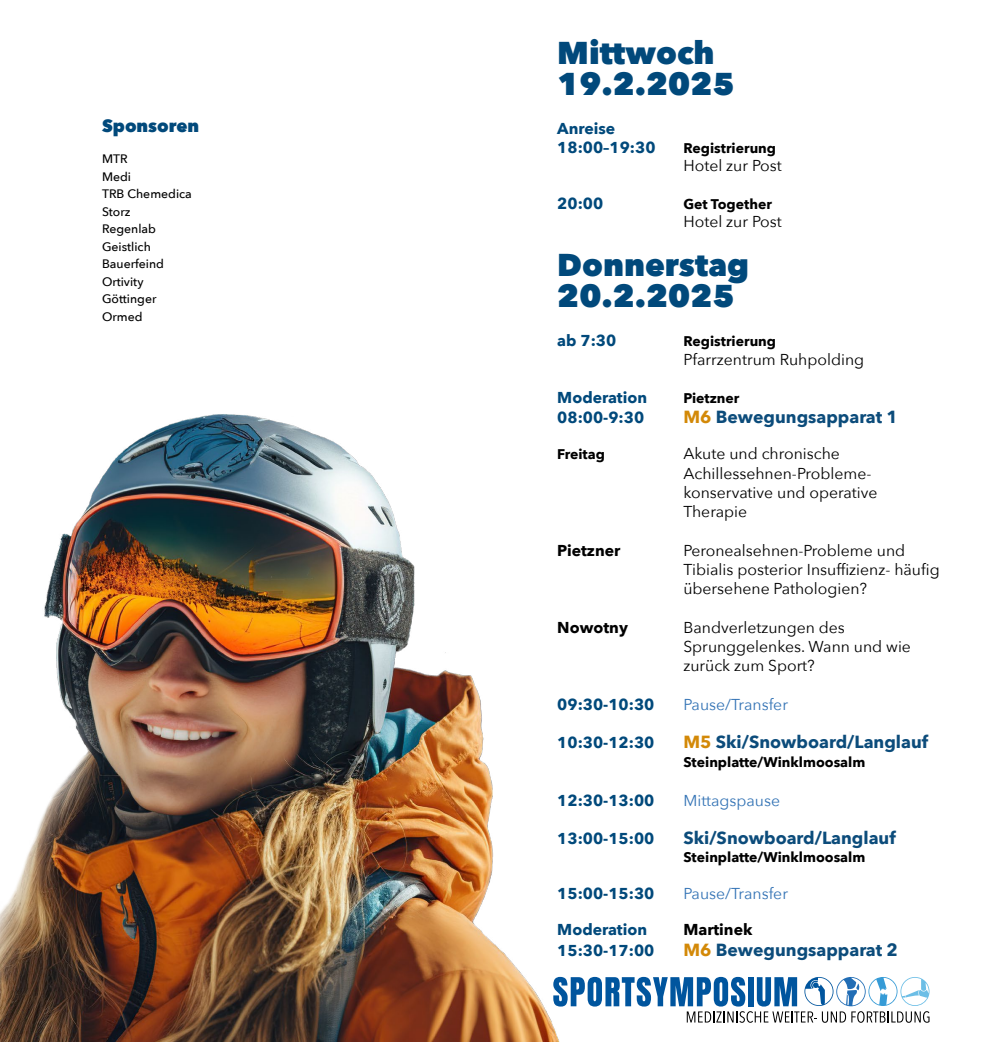
<style>
.page{position:relative;width:993px;height:1042px;background:#fff}
.page>*{position:absolute;margin:0;border:0;box-sizing:border-box;transform-origin:0 0}
.t1{font:800 31.5px/31.5px "Avenir Next";color:#01497b}
.t2{font:700 17.5px "Avenir Next";color:#0c4c7b}
.t3{font:800 17.5px "Avenir Next";color:#01497b}
.t4{font:15.75px/19.2px "Avenir Next";color:#000}
.t5{font:700 15.75px/19.2px "Avenir Next";color:#01497b}
.t6{font:15.75px "Avenir Next";color:#3373b5}
.t7{font:700 15.75px "Avenir Next";color:#000}
.t8{font:700 14px "Avenir Next";color:#000}
.t9{font:500 12.25px/17.5px "Avenir Next";color:#000}
.s1{color:#d38908}
</style>
<div class="page">
<img style="left:0;top:414px;width:559px;height:628px">
<svg style="left:553px;top:977px;width:376px;height:46px"></svg>
<p class="t3" style="left:102px;top:115px;width:98px">Sponsoren</p>
<p class="t9" style="left:102px;top:150px;width:91px">MTR<br>Medi<br>TRB Chemedica<br>Storz<br>Regenlab<br>Geistlich<br>Bauerfeind<br>Ortivity<br>Göttinger<br>Ormed</p>
<h1 class="t1" style="left:557px;top:37px;width:179px">Mittwoch<br>19.2.2025</h1>
<p class="t5" style="left:557px;top:118px;width:100px">Anreise<br>18:00–19:30</p>
<p class="t8" style="left:683px;top:136px;width:94px">Registrierung</p>
<p class="t4" style="left:683px;top:155px;width:100px">Hotel zur Post</p>
<p class="t5" style="left:557px;top:194px;width:47px">20:00</p>
<p class="t8" style="left:683px;top:192px;width:90px">Get Together</p>
<p class="t4" style="left:683px;top:211px;width:100px">Hotel zur Post</p>
<h1 class="t1" style="left:557px;top:248px;width:193px">Donnerstag<br>20.2.2025</h1>
<p class="t5" style="left:557px;top:330px;width:60px">ab 7:30</p>
<p class="t8" style="left:683px;top:328px;width:94px">Registrierung</p>
<p class="t4" style="left:683px;top:349px;width:182px">Pfarrzentrum Ruhpolding</p>
<p class="t5" style="left:557px;top:388px;width:91px">Moderation</p>
<p class="t8" style="left:683px;top:386px;width:57px">Pietzner</p>
<p class="t5" style="left:557px;top:407px;width:88px">08:00-9:30</p>
<p class="t2" style="left:683px;top:401px;width:216px"><span class="s1">M6</span> Bewegungsapparat 1</p>
<p class="t8" style="left:557px;top:442px;width:49px">Freitag</p>
<p class="t4" style="left:683px;top:443px;width:195px">Akute und chronische<br>Achillessehnen-Probleme&shy;konservative und operative<br>Therapie</p>
<p class="t7" style="left:557px;top:536px;width:64px">Pietzner</p>
<p class="t4" style="left:683px;top:540px;width:257px">Peronealsehnen-Probleme und<br>Tibialis posterior Insuffizienz- häufig übersehene Pathologien?</p>
<p class="t7" style="left:557px;top:613px;width:72px">Nowotny</p>
<p class="t4" style="left:683px;top:617px;width:229px">Bandverletzungen des<br>Sprunggelenkes. Wann und wie zurück zum Sport?</p>
<p class="t5" style="left:557px;top:694px;width:98px">09:30-10:30</p>
<p class="t6" style="left:683px;top:691px;width:106px">Pause/Transfer</p>
<p class="t5" style="left:557px;top:733px;width:98px">10:30-12:30</p>
<p class="t2" style="left:683px;top:727px;width:246px"><span class="s1">M5</span> Ski/Snowboard/Langlauf</p>
<p class="t8" style="left:683px;top:750px;width:183px">Steinplatte/Winklmoosalm</p>
<p class="t5" style="left:557px;top:790px;width:98px">12:30-13:00</p>
<p class="t6" style="left:683px;top:787px;width:98px">Mittagspause</p>
<p class="t5" style="left:557px;top:829px;width:98px">13:00-15:00</p>
<p class="t2" style="left:683px;top:823px;width:214px">Ski/Snowboard/Langlauf</p>
<p class="t8" style="left:683px;top:845px;width:183px">Steinplatte/Winklmoosalm</p>
<p class="t5" style="left:557px;top:883px;width:98px">15:00-15:30</p>
<p class="t6" style="left:683px;top:880px;width:106px">Pause/Transfer</p>
<p class="t5" style="left:557px;top:920px;width:91px">Moderation</p>
<p class="t7" style="left:683px;top:916px;width:70px">Martinek</p>
<p class="t5" style="left:557px;top:941px;width:98px">15:30-17:00</p>
<p class="t2" style="left:683px;top:935px;width:216px"><span class="s1">M6</span> Bewegungsapparat 2</p>
</div>
